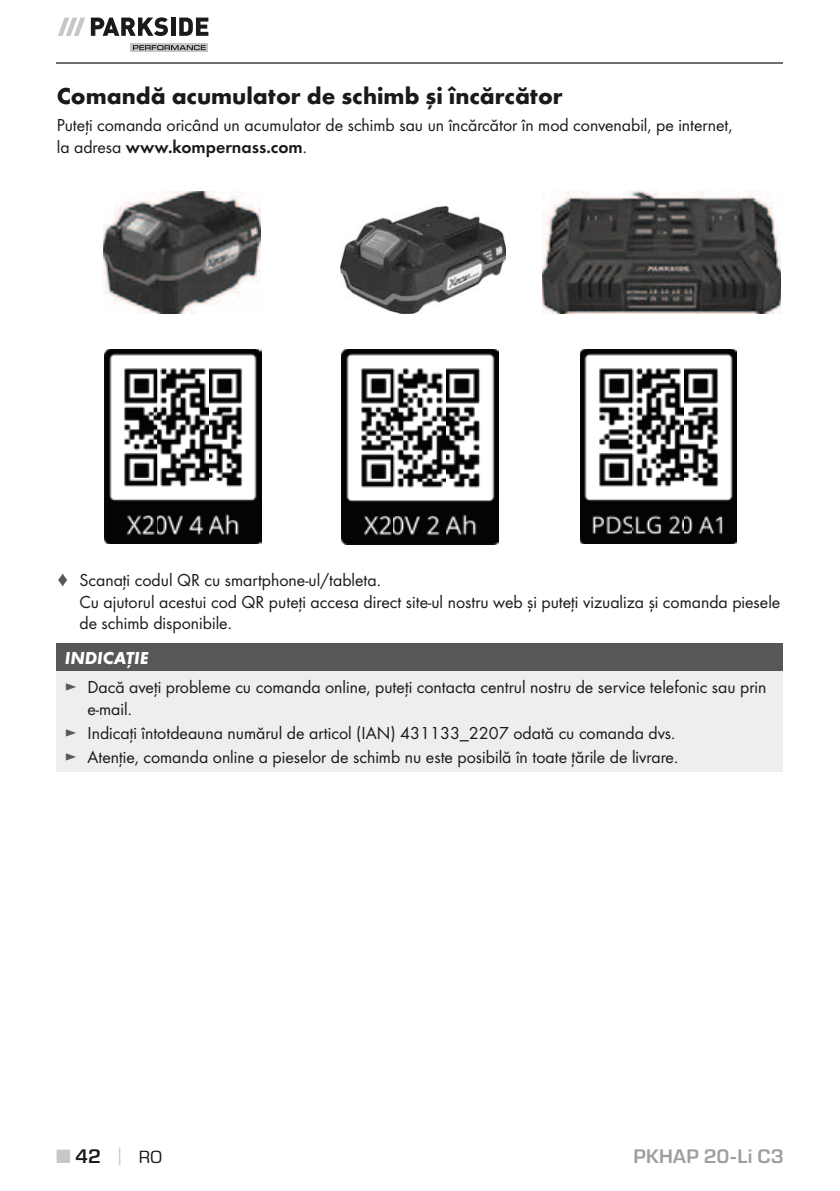
<style>
.page{position:relative;width:840px;height:1191px;background:#fff}
.page>*{position:absolute;margin:0;border:0;box-sizing:border-box;transform-origin:0 0}
.t1{font:700 24px "Futura";color:#1a1a19}
.t2{font:600 20px "Eurostile Next LT Pro";color:#9d9e9e}
.t3{font:600 20px "Eurostile Next LT Pro";color:#1a1a19}
.t4{font:18px/21.6px "Futura Boo";color:#1a1a19}
.t5{font:18px "Futura Dem";color:#1a1a19}
.t6{font:italic 700 18px "Futura";color:#fff}
.s1{font-family:"Futura Boo"}
.s2{color:#585757}
.s3{font-family:"Futura";font-weight:700;color:#c7c7c8}
.s4{font-family:"Futura";font-weight:700;font-size:18px;color:#c7c7c8}
.s5{font-weight:400;font-size:18px}
</style>
<div class="page">
<hr style="left:57px;top:62px;width:725px;height:2px;background:#70706f">
<svg style="left:130px;top:43px;width:78px;height:9px"></svg>
<svg style="left:133px;top:45px;width:73px;height:5px"></svg>
<svg style="left:58px;top:18px;width:27px;height:18px"></svg>
<svg style="left:91px;top:17px;width:77px;height:19px"></svg>
<hr style="left:171px;top:18px;width:4px;height:18px;background:#1b1a19">
<svg style="left:179px;top:18px;width:29px;height:18px"></svg>
<img style="left:103px;top:191px;width:157px;height:123px">
<img style="left:340px;top:207px;width:165px;height:106px">
<img style="left:542px;top:190px;width:238px;height:123px">
<img style="left:105px;top:349px;width:156px;height:195px">
<img style="left:341px;top:349px;width:157px;height:196px">
<img style="left:580px;top:349px;width:156px;height:195px">
<div style="left:57px;top:643px;width:725px;height:28px;background:#585757"></div>
<div style="left:57px;top:671px;width:725px;height:100px;background:#edeeee"></div>
<h1 class="t1" style="left:57px;top:86px;width:507px">Comandă acumulator de schimb și încărcător</h1>
<p class="t4" style="left:57px;top:115px;width:677px">Puteţi comanda oricând un acumulator de schimb sau un încărcător în mod convenabil, pe internet,</p>
<p class="t5" style="left:57px;top:139px;width:251px"><span class="s1">la adresa</span> www.kompernass.com<span class="s1">.</span></p>
<p class="t4" style="left:79px;top:570px;width:702px;text-indent:-23px"><span class="s2">♦</span> Scanaţi codul QR cu smartphone-ul/tableta.<br>Cu ajutorul acestui cod QR puteţi accesa direct site-ul nostru web și puteţi vizualiza și comanda piesele de schimb disponibile.</p>
<p class="t6" style="left:65px;top:652px;width:85px">INDICAŢIE</p>
<p class="t4" style="left:87px;top:677px;width:680px;text-indent:-23px"><span class="s2">►</span> Dacă aveţi probleme cu comanda online, puteţi contacta centrul nostru de service telefonic sau prin e-mail.</p>
<p class="t4" style="left:65px;top:721px;width:614px;line-height:24.4px"><span class="s2">►</span> Indicaţi întotdeauna numărul de articol (IAN) 431133_2207 odată cu comanda dvs. <span class="s2">►</span> Atenţie, comanda online a pieselor de schimb nu este posibilă în toate ţările de livrare.</p>
<p class="t3" style="left:57px;top:1144px;width:107px"><span class="s3">■</span> 42 <span class="s4">│</span> <span class="s5">RO</span></p>
<p class="t2" style="left:633px;top:1144px;width:151px">PKHAP 20-Li C3</p>
</div>
